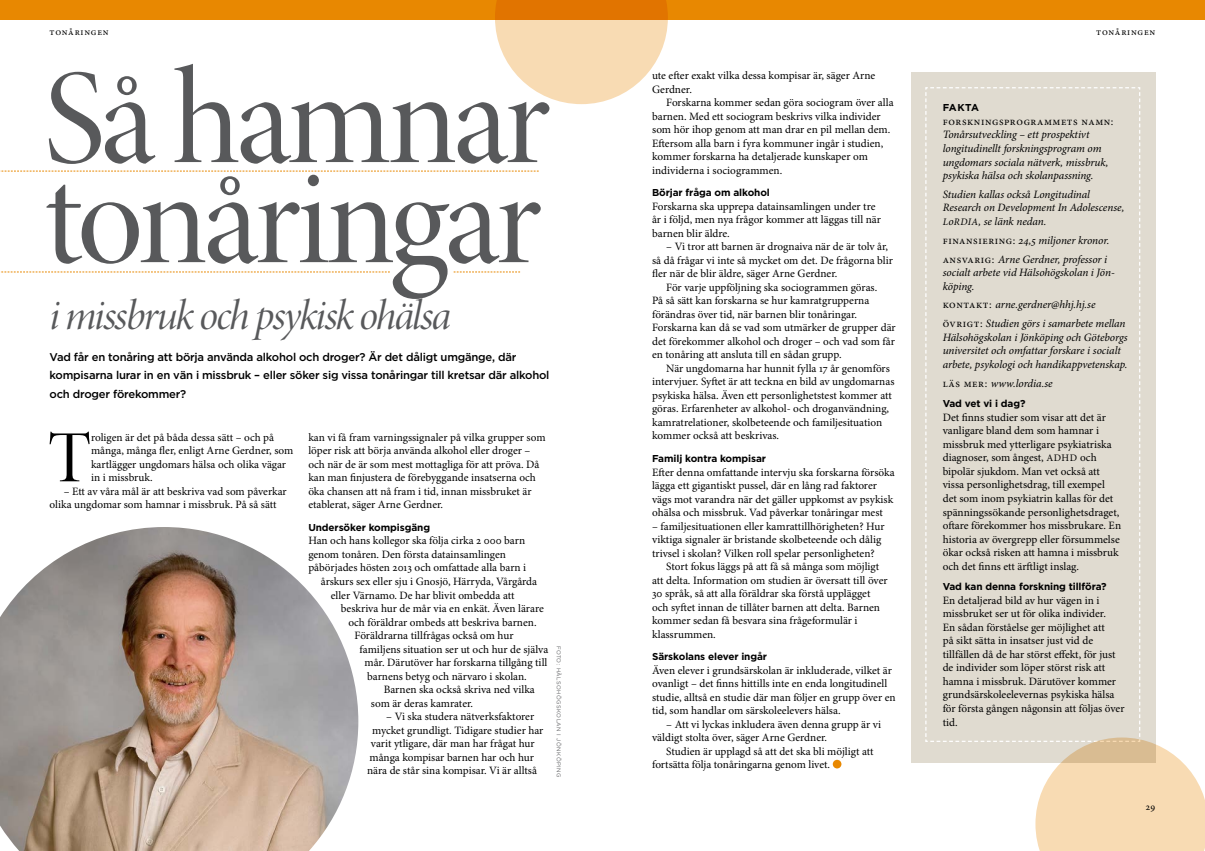
<style>
.page{position:relative;width:1205px;height:851px;background:#fff}
.page>*{position:absolute;margin:0;border:0;box-sizing:border-box;transform-origin:0 0}
.t1{font:136.25px/100px "Minion Pro Disp";letter-spacing:-.04em;color:#58595b}
.t2{font:73.75px "Minion Pro Disp";color:#000}
.t3{font:42.5px "Minion Pro It Disp";letter-spacing:-.04em;color:#58595b}
.t4{font:11.25px/13.5px "Minion Pro";color:#000}
.t5{font:italic 11.25px/13.5px "Minion Pro";letter-spacing:-.01em;color:#000}
.t6{font:500 11.25px/18.8px "Gotham";letter-spacing:-.02em;color:#000}
.t7{font:11.25px "Minion Pro";letter-spacing:.05em;color:#000}
.t8{font:700 10px "Gotham";letter-spacing:-.01em;color:#000}
.t9{font:10px "Minion Pro";letter-spacing:.075em;color:#000}
.t10{font:5.62px "Gotham";letter-spacing:.075em;color:#636466}
.s1{font-size:10px}
.s2{font-style:normal}
</style>
<div class="page">
<div style="left:0;top:0;width:1205px;height:20px;background:#e88801"></div>
<div style="left:911px;top:72px;width:244px;height:690px;background:#e0dbd0"></div>
<div style="left:833px;top:759px;width:8px;height:9px;background:#e88801;border-radius:50%"></div>
<img style="left:0;top:527px;width:358px;height:323px">
<svg style="left:495px;top:0;width:173px;height:104px"></svg>
<svg style="left:925px;top:87px;width:280px;height:763px"></svg>
<svg style="left:0;top:171px;width:539px;height:1px"></svg>
<svg style="left:1px;top:271px;width:389px;height:1px"></svg>
<svg style="left:454px;top:271px;width:66px;height:1px"></svg>
<p class="t9" style="left:50px;top:25px;width:61px">tonåringen</p>
<p class="t9" style="left:1096px;top:25px;width:61px">tonåringen</p>
<h1 class="t1" style="left:44px;top:72px;width:507px">Så hamnar tonåringar</h1>
<h3 class="t3" style="left:50px;top:290px;width:403px">i missbruk och psykisk ohälsa</h3>
<p class="t6" style="left:50px;top:347px;width:501px">Vad får en tonåring att börja använda alkohol och droger? Är det dåligt umgänge, där kompisarna lurar in en vän i missbruk – eller söker sig vissa tonåringar till kretsar där alkohol och droger förekommer?</p>
<h2 class="t2" style="left:48px;top:413px;width:45px">T</h2>
<p class="t4" style="left:91px;top:431px;width:204px">roligen är det på båda dessa sätt – och på många, många fler, enligt Arne Gerdner, som kartlägger ungdomars hälsa och olika vägar in i missbruk.</p>
<p class="t4" style="left:50px;top:485px;width:239px;text-indent:14px">– Ett av våra mål är att beskriva vad som påverkar olika ungdomar som hamnar i missbruk. På så sätt</p>
<p class="t4" style="left:308px;top:431px;width:239px">kan vi få fram varningssignaler på vilka grupper som löper risk att börja använda alkohol eller droger – och när de är som mest mottagliga för att pröva. Då kan man finjustera de förebyggande insatserna och öka chansen att nå fram i tid, innan missbruket är etablerat, säger Arne Gerdner.</p>
<p class="t8" style="left:308px;top:521px;width:123px">Undersöker kompisgäng</p>
<p class="t4" style="left:308px;top:534px;width:218px">Han och hans kollegor ska följa cirka 2 000 barn</p>
<p class="t4" style="left:308px;top:548px;width:199px">genom tonåren. Den första datainsamlingen</p>
<p class="t4" style="left:308px;top:561px;width:219px">påbörjades hösten 2013 och omfattade alla barn i</p>
<p class="t4" style="left:321px;top:575px;width:218px">årskurs sex eller sju i Gnosjö, Härryda, Vårgårda</p>
<p class="t4" style="left:331px;top:588px;width:185px">eller Värnamo. De har blivit ombedda att</p>
<p class="t4" style="left:341px;top:602px;width:204px">beskriva hur de mår via en enkät. Även lärare</p>
<p class="t4" style="left:348px;top:615px;width:190px">och föräldrar ombeds att beskriva barnen.</p>
<p class="t4" style="left:355px;top:629px;width:160px">Föräldrarna tillfrågas också om hur</p>
<p class="t4" style="left:360px;top:642px;width:190px">familjens situation ser ut och hur de själva</p>
<p class="t4" style="left:365px;top:656px;width:184px">mår. Därutöver har forskarna tillgång till</p>
<p class="t4" style="left:367px;top:669px;width:161px">barnens betyg och närvaro i skolan.</p>
<p class="t4" style="left:384px;top:683px;width:153px">Barnen ska också skriva ned vilka</p>
<p class="t4" style="left:371px;top:696px;width:104px">som är deras kamrater.</p>
<p class="t4" style="left:386px;top:710px;width:149px">– Vi ska studera nätverksfaktorer</p>
<p class="t4" style="left:372px;top:723px;width:173px">mycket grundligt. Tidigare studier har</p>
<p class="t4" style="left:371px;top:737px;width:165px">varit ytligare, där man har frågat hur</p>
<p class="t4" style="left:370px;top:750px;width:166px">många kompisar barnen har och hur</p>
<p class="t4" style="left:367px;top:764px;width:171px">nära de står sina kompisar. Vi är alltså</p>
<p class="t10" style="left:562px;top:645px;width:133px;rotate:90deg">FOTO: HÄLSOHÖGSKOLAN I JÖNKÖPING</p>
<p class="t4" style="left:652px;top:69px;width:225px">ute efter exakt vilka dessa kompisar är, säger Arne<br>Gerdner.</p>
<p class="t4" style="left:652px;top:96px;width:243px;text-indent:14px">Forskarna kommer sedan göra sociogram över alla barnen. Med ett sociogram beskrivs vilka individer som hör ihop genom att man drar en pil mellan dem.<br>Eftersom alla barn i fyra kommuner ingår i studien, kommer forskarna ha detaljerade kunskaper om individerna i sociogrammen.</p>
<p class="t8" style="left:652px;top:187px;width:119px">Börjar fråga om alkohol</p>
<p class="t4" style="left:652px;top:200px;width:230px">Forskarna ska upprepa datainsamlingen under tre år i följd, men nya frågor kommer att läggas till när barnen blir äldre.</p>
<p class="t4" style="left:652px;top:240px;width:242px;text-indent:14px">– Vi tror att barnen är drognaiva när de är tolv år, så då frågar vi inte så mycket om det. De frågorna blir fler när de blir äldre, säger Arne Gerdner.</p>
<p class="t4" style="left:652px;top:281px;width:245px;text-indent:14px">För varje uppföljning ska sociogrammen göras.<br>På så sätt kan forskarna se hur kamratgrupperna förändras över tid, när barnen blir tonåringar.<br>Forskarna kan då se vad som utmärker de grupper där det förekommer alkohol och droger – och vad som får en tonåring att ansluta till en sådan grupp.</p>
<p class="t4" style="left:652px;top:362px;width:244px;text-indent:14px">När ungdomarna har hunnit fylla 17 år genomförs intervjuer. Syftet är att teckna en bild av ungdomarnas psykiska hälsa. Även ett personlighetstest kommer att göras. Erfarenheter av alkohol- och droganvändning, kamratrelationer, skolbeteende och familjesituation kommer också att beskrivas.</p>
<p class="t8" style="left:652px;top:452px;width:115px">Familj kontra kompisar</p>
<p class="t4" style="left:652px;top:465px;width:244px">Efter denna omfattande intervju ska forskarna försöka lägga ett gigantiskt pussel, där en lång rad faktorer vägs mot varandra när det gäller uppkomst av psykisk ohälsa och missbruk. Vad påverkar tonåringar mest</p>
<p class="t4" style="left:652px;top:519px;width:234px">– familjesituationen eller kamrattillhörigheten? Hur</p>
<p class="t4" style="left:652px;top:533px;width:231px">viktiga signaler är bristande skolbeteende och dålig</p>
<p class="t4" style="left:652px;top:546px;width:224px">trivsel i skolan? Vilken roll spelar personligheten?</p>
<p class="t4" style="left:666px;top:560px;width:215px">Stort fokus läggs på att få så många som möjligt</p>
<p class="t4" style="left:652px;top:573px;width:237px">att delta. Information om studien är översatt till över</p>
<p class="t4" style="left:652px;top:587px;width:220px">30 språk, så att alla föräldrar ska förstå upplägget</p>
<p class="t4" style="left:652px;top:600px;width:229px">och syftet innan de tillåter barnen att delta. Barnen</p>
<p class="t4" style="left:652px;top:614px;width:207px">kommer sedan få besvara sina frågeformulär i</p>
<p class="t4" style="left:652px;top:627px;width:65px">klassrummen.</p>
<p class="t8" style="left:652px;top:651px;width:116px">Särskolans elever ingår</p>
<p class="t4" style="left:652px;top:664px;width:245px">Även elever i grundsärskolan är inkluderade, vilket är ovanligt – det finns hittills inte en enda longitudinell studie, alltså en studie där man följer en grupp över en tid, som handlar om särskoleelevers hälsa.</p>
<p class="t4" style="left:652px;top:718px;width:230px;text-indent:14px">– Att vi lyckas inkludera även denna grupp är vi väldigt stolta över, säger Arne Gerdner.</p>
<p class="t4" style="left:652px;top:745px;width:223px;text-indent:14px">Studien är upplagd så att det ska bli möjligt att fortsätta följa tonåringarna genom livet.</p>
<p class="t8" style="left:943px;top:102px;width:38px">FAKTA</p>
<p class="t7" style="left:943px;top:115px;width:172px">Forskningsprogrammets namn:</p>
<p class="t5" style="left:943px;top:128px;width:167px">Tonårsutveckling – ett prospektivt longitudinellt forskningsprogram om ungdomars sociala nätverk, missbruk, psykiska hälsa och skolanpassning.</p>
<p class="t5" style="left:943px;top:188px;width:183px">Studien kallas också Longitudinal<br>Research on Development In Adolescense,<br><span class="s1">L</span>o<span class="s1">RDIA</span>, se länk nedan.</p>
<p class="t5" style="left:943px;top:231px;width:168px;line-height:18.8px"><span class="s2">Finansiering:</span> 24,5 miljoner kronor. <span class="s2">ansvarig:</span> Arne Gerdner, professor i</p>
<p class="t5" style="left:943px;top:266px;width:174px">socialt arbete vid Hälsohögskolan i Jön&shy;köping.</p>
<p class="t5" style="left:943px;top:296px;width:184px;line-height:18.8px"><span class="s2">Kontakt:</span> arne.gerdner@hhj.hj.se<br><span class="s2">Övrigt:</span> Studien görs i samarbete mellan</p>
<p class="t5" style="left:943px;top:331px;width:186px">Hälsohögskolan i Jönköping och Göteborgs universitet och omfattar forskare i socialt arbete, psykologi och handikappvetenskap.</p>
<p class="t5" style="left:943px;top:376px;width:111px"><span class="s2">Läs mer:</span> www.lordia.se</p>
<p class="t8" style="left:943px;top:398px;width:84px">Vad vet vi i dag?</p>
<p class="t4" style="left:943px;top:411px;width:180px">Det finns studier som visar att det är vanligare bland dem som hamnar i missbruk med ytterligare psykiatriska diagnoser, som ångest, <span class="s1">ADHD</span> och bipolär sjukdom. Man vet också att vissa personlighetsdrag, till exempel det som inom psykiatrin kallas för det spänningssökande personlighetsdraget, oftare förekommer hos missbrukare. En historia av övergrepp eller försummelse ökar också risken att hamna i missbruk och det finns ett ärftligt inslag.</p>
<p class="t8" style="left:943px;top:581px;width:165px">Vad kan denna forskning tillföra?</p>
<p class="t4" style="left:943px;top:594px;width:183px">En detaljerad bild av hur vägen in i missbruket ser ut för olika individer.<br>En sådan förståelse ger möjlighet att<br>på sikt sätta in insatser just vid de tillfällen då de har störst effekt, för just de individer som löper störst risk att hamna i missbruk. Därutöver kommer grundsärskoleelevernas psykiska hälsa för första gången någonsin att följas över tid.</p>
<p class="t9" style="left:1145px;top:800px;width:11px">29</p>
</div>
